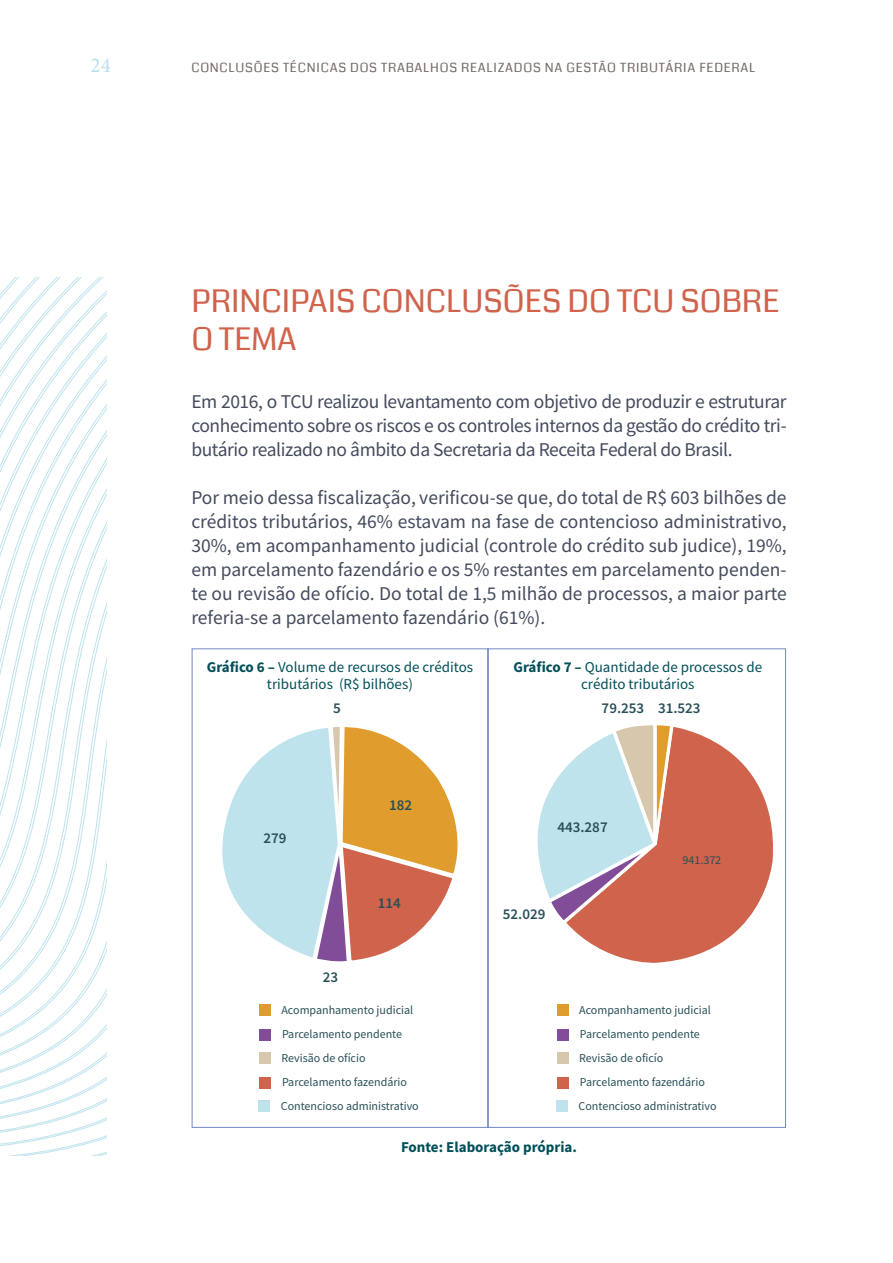
<style>
.page{position:relative;width:893px;height:1263px;background:#fff}
.page>*{position:absolute;margin:0;border:0;box-sizing:border-box;transform-origin:0 0}
.t1{font:31.5px/37.5px "Coda";color:#cf634c}
.t2{font:21px "Minion Pro";color:#b6e0ef}
.t3{font:19.5px/24px "Source Sans Pro";letter-spacing:-.02em;color:#444b5c;text-align:justify}
.t4{font:15px/16.5px "Source Sans Pro";color:#004f59;text-align:center}
.t5{font:600 15px "Source Sans Pro";color:#284f58}
.t6{font:700 15px "Source Sans Pro";color:#004f59}
.t7{font:12.75px "Coda";letter-spacing:.06em;color:#776c68}
.t8{font:12px "Source Sans Pro";color:#284f58}
.s1{font-weight:700}
</style>
<div class="page">
<svg style="left:0;top:277px;width:106px;height:878px"></svg>
<div style="left:259px;top:1004px;width:12px;height:11px;background:#e09c2c"></div>
<div style="left:259px;top:1052px;width:12px;height:12px;background:#d6c7ad"></div>
<div style="left:258px;top:1100px;width:12px;height:12px;background:#bee3ed"></div>
<div style="left:259px;top:1029px;width:12px;height:11px;background:#814d98"></div>
<div style="left:259px;top:1077px;width:12px;height:12px;background:#cf634c"></div>
<div style="left:557px;top:1004px;width:12px;height:11px;background:#e09c2c"></div>
<div style="left:557px;top:1052px;width:12px;height:12px;background:#d6c7ad"></div>
<div style="left:556px;top:1100px;width:11px;height:12px;background:#bee3ed"></div>
<div style="left:557px;top:1029px;width:12px;height:11px;background:#814d98"></div>
<div style="left:557px;top:1077px;width:12px;height:12px;background:#cf634c"></div>
<svg style="left:222px;top:727px;width:236px;height:235px"></svg>
<svg style="left:569px;top:727px;width:204px;height:236px"></svg>
<svg style="left:537px;top:725px;width:139px;height:201px"></svg>
<div style="left:487px;top:648px;width:299px;height:480px;border:1px solid #7388c4"></div>
<p class="t2" style="left:91px;top:51px;width:22px">24</p>
<p class="t7" style="left:191px;top:59px;width:566px">CONCLUSÕES TÉCNICAS DOS TRABALHOS REALIZADOS NA GESTÃO TRIBUTÁRIA FEDERAL</p>
<h1 class="t1" style="left:191px;top:282px;width:590px">PRINCIPAIS CONCLUSÕES DO TCU SOBRE<br>O TEMA</h1>
<p class="t3" style="left:191px;top:389px;width:597px">Em 2016, o TCU realizou levantamento com objetivo de produzir e estruturar conhecimento sobre os riscos e os controles internos da gestão do crédito tri&shy;butário realizado no âmbito da Secretaria da Receita Federal do Brasil.</p>
<p class="t3" style="left:191px;top:485px;width:597px">Por meio dessa fiscalização, verificou-se que, do total de R$ 603 bilhões de créditos tributários, 46% estavam na fase de contencioso administrativo, 30%, em acompanhamento judicial (controle do crédito sub judice), 19%, em parcelamento fazendário e os 5% restantes em parcelamento penden&shy;te ou revisão de ofício. Do total de 1,5 milhão de processos, a maior parte referia-se a parcelamento fazendário (61%).</p>
<p class="t4" style="left:207px;top:659px;width:268px"><span class="s1">Gráfico 6 –</span> Volume de recursos de créditos tributários (R$ bilhões)</p>
<p class="t4" style="left:513px;top:659px;width:250px"><span class="s1">Gráfico 7 –</span> Quantidade de processos de crédito tributários</p>
<p class="t5" style="left:333px;top:698px;width:9px">5</p>
<p class="t5" style="left:263px;top:828px;width:25px">279</p>
<p class="t5" style="left:323px;top:967px;width:17px">23</p>
<p class="t5" style="left:389px;top:795px;width:25px">182</p>
<p class="t5" style="left:378px;top:894px;width:25px">114</p>
<p class="t8" style="left:281px;top:1002px;width:133px">Acompanhamento judicial</p>
<p class="t8" style="left:281px;top:1051px;width:86px">Revisão de ofício</p>
<p class="t8" style="left:281px;top:1098px;width:139px">Contencioso administrativo</p>
<p class="t8" style="left:282px;top:1026px;width:122px">Parcelamento pendente</p>
<p class="t8" style="left:282px;top:1075px;width:127px">Parcelamento fazendário</p>
<p class="t5" style="left:602px;top:698px;width:100px">79.253 31.523</p>
<p class="t5" style="left:557px;top:817px;width:52px">443.287</p>
<p class="t5" style="left:503px;top:904px;width:44px">52.029</p>
<p class="t8" style="left:682px;top:852px;width:40px">941.372</p>
<p class="t8" style="left:579px;top:1002px;width:133px">Acompanhamento judicial</p>
<p class="t8" style="left:579px;top:1051px;width:86px">Revisão de oficío</p>
<p class="t8" style="left:579px;top:1098px;width:139px">Contencioso administrativo</p>
<p class="t8" style="left:580px;top:1026px;width:122px">Parcelamento pendente</p>
<p class="t8" style="left:580px;top:1075px;width:127px">Parcelamento fazendário</p>
<p class="t6" style="left:401px;top:1137px;width:177px">Fonte: Elaboração própria.</p>
</div>
